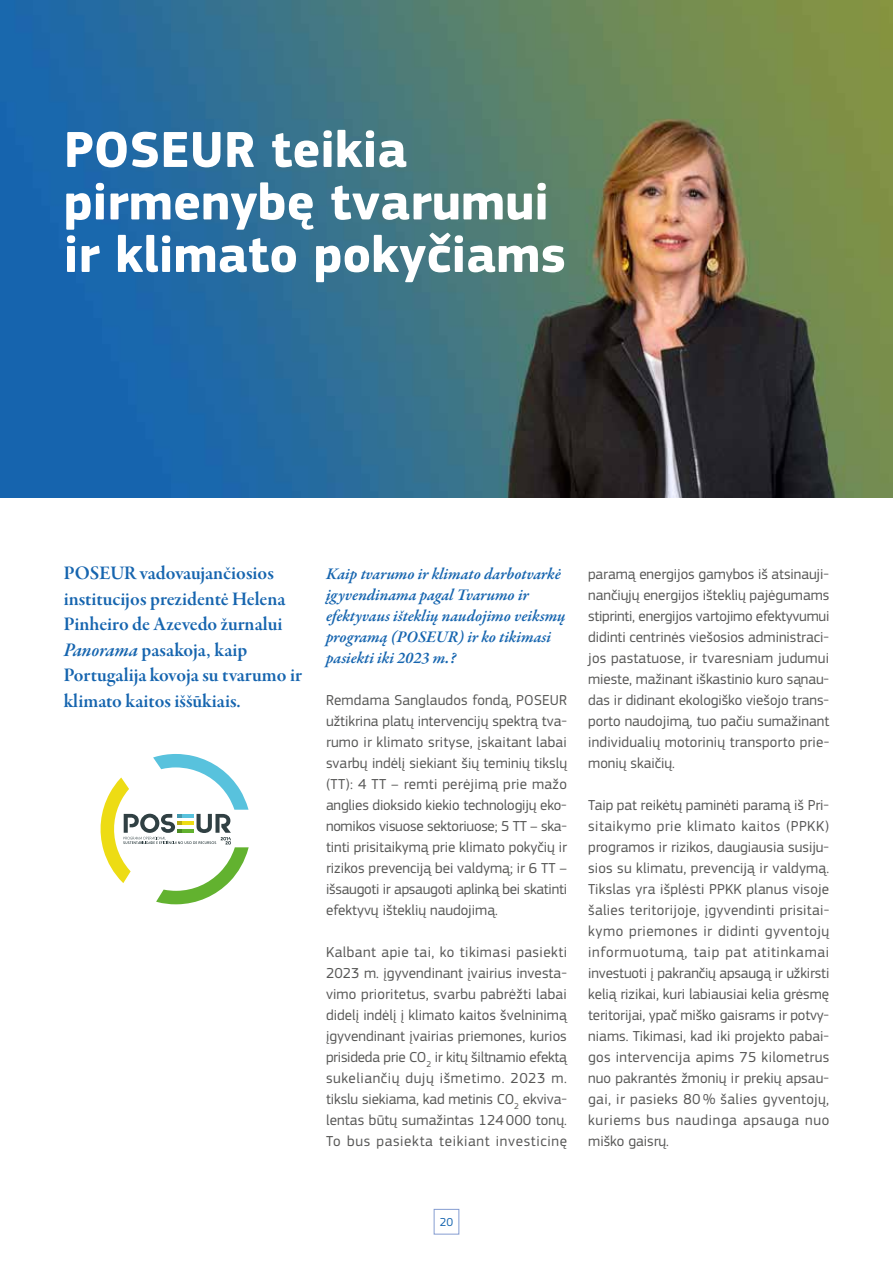
<style>
.page{position:relative;width:893px;height:1263px;background:#fff}
.page>*{position:absolute;margin:0;border:0;box-sizing:border-box;transform-origin:0 0}
.t1{font:700 52.5px/52.5px "EC Square Sans Pro";color:#fff}
.t2{font:19.5px/25.5px "Garamond Premr Pro Smbd Subh";color:#1665af}
.t3{font:italic 600 16.5px/21px "Garamond Premr Pro";color:#1665af}
.t4{font:15px/21px "EC Square Sans Pro";letter-spacing:.01em;color:#575756;text-align:justify}
.t5{font:12px "EC Square Sans Pro";color:#1665af}
.s1{font-family:"Garamond Premr Pro Smbd It Subh"}
</style>
<div class="page">
<div style="left:434px;top:1209px;width:25px;height:25px;border:1px solid #859dd1"></div>
<img style="left:0;top:0;width:893px;height:497px">
<svg style="left:100px;top:754px;width:149px;height:150px"></svg>
<h1 class="t1" style="left:64px;top:125px;width:504px">POSEUR teikia pirmenybę tvarumui ir klimato pokyčiams</h1>
<h2 class="t2" style="left:64px;top:561px;width:240px">POSEUR vadovaujančiosios institucijos prezidentė Helena<br>Pinheiro de Azevedo žurnalui<br><span class="s1">Panorama</span> pasakoja, kaip<br>Portugalija kovoja su tvarumo ir klimato kaitos iššūkiais.</h2>
<p class="t3" style="left:326px;top:564px;width:241px">Kaip tvarumo ir klimato darbotvarkė įgyvendinama pagal Tvarumo ir efektyvaus išteklių naudojimo veiksmų programą (POSEUR) ir ko tikimasi pasiekti iki 2023 m.?</p>
<p class="t4" style="left:326px;top:690px;width:243px">Remdama Sanglaudos fondą, POSEUR užtikrina platų intervencijų spektrą tva&shy;rumo ir klimato srityse, įskaitant labai svarbų indėlį siekiant šių teminių tikslų (TT): 4 TT – remti perėjimą prie mažo anglies dioksido kiekio technologijų eko&shy;nomikos visuose sektoriuose; 5 TT – ska&shy;tinti prisitaikymą prie klimato pokyčių ir rizikos prevenciją bei valdymą; ir 6 TT – išsaugoti ir apsaugoti aplinką bei skatinti efektyvų išteklių naudojimą.</p>
<p class="t4" style="left:326px;top:942px;width:243px">Kalbant apie tai, ko tikimasi pasiekti 2023 m. įgyvendinant įvairius investa&shy;vimo prioritetus, svarbu pabrėžti labai didelį indėlį į klimato kaitos švelninimą įgyvendinant įvairias priemones, kurios prisideda prie CO<sub>2</sub> ir kitų šiltnamio efektą sukeliančių dujų išmetimo. 2023 m. tikslu siekiama, kad metinis CO<sub>2</sub> ekviva&shy;lentas būtų sumažintas 124 000 tonų.<br>To bus pasiekta teikiant investicinę</p>
<p class="t4" style="left:588px;top:564px;width:243px">paramą energijos gamybos iš atsinauji&shy;nančiųjų energijos išteklių pajėgumams stiprinti, energijos vartojimo efektyvumui didinti centrinės viešosios administraci&shy;jos pastatuose, ir tvaresniam judumui mieste, mažinant iškastinio kuro sąnau&shy;das ir didinant ekologiško viešojo trans&shy;porto naudojimą, tuo pačiu sumažinant individualių motorinių transporto prie&shy;monių skaičių.</p>
<p class="t4" style="left:588px;top:795px;width:243px">Taip pat reikėtų paminėti paramą iš Pri&shy;sitaikymo prie klimato kaitos (PPKK) programos ir rizikos, daugiausia susiju&shy;sios su klimatu, prevenciją ir valdymą.<br>Tikslas yra išplėsti PPKK planus visoje šalies teritorijoje, įgyvendinti prisitai&shy;kymo priemones ir didinti gyventojų informuotumą, taip pat atitinkamai investuoti į pakrančių apsaugą ir užkirsti kelią rizikai, kuri labiausiai kelia grėsmę teritorijai, ypač miško gaisrams ir potvy&shy;niams. Tikimasi, kad iki projekto pabai&shy;gos intervencija apims 75 kilometrus nuo pakrantės žmonių ir prekių apsau&shy;gai, ir pasieks 80 % šalies gyventojų, kuriems bus naudinga apsauga nuo miško gaisrų.</p>
<p class="t5" style="left:440px;top:1215px;width:15px">20</p>
</div>
